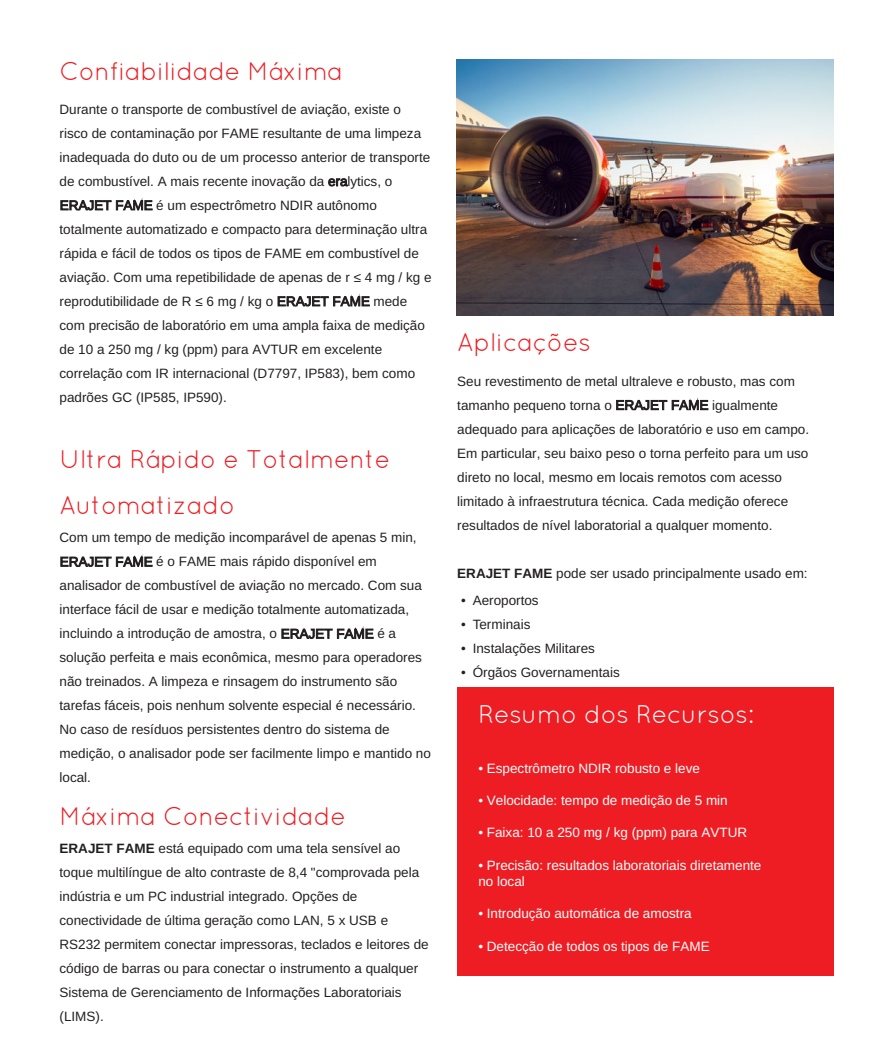
<style>
.page{position:relative;width:893px;height:1063px;background:#fff}
.page>*{position:absolute;margin:0;border:0;box-sizing:border-box;transform-origin:0 0}
.t1{font:25.5px/45.3px "Quicksand";letter-spacing:-.01em;color:#ee1d23}
.t2{font:25.5px "Quicksand";letter-spacing:-.01em;color:#fff}
.t3{font:13.5px/24px "Arimo";color:#231f20}
.t4{font:13.5px/16.2px "Arimo";color:#fff}
.t5{font:13.5px "Arimo";color:#231f20}
.s1{font-style:inherit}
.s2{font-weight:700}
</style>
<div class="page">
<img style="left:456px;top:60px;width:377px;height:255px">
<div style="left:457px;top:687px;width:376px;height:288px;background:#ee1d23"></div>
<h1 class="t1" style="left:60px;top:48px;width:285px">Confiabilidade Máxima</h1>
<p class="t3" style="left:60px;top:98px;width:374px">Durante o transporte de combustível de aviação, existe o risco de contaminação por FAME resultante de uma limpeza inadequada do duto ou de um processo anterior de transporte de combustível. A mais recente inovação da eralytics, o ERAJET FAME é um espectrômetro NDIR autônomo totalmente automatizado e compacto para determinação ultra rápida e fácil de todos os tipos de FAME em combustível de aviação. Com uma repetibilidade de apenas de r ≤ 4 mg / kg e reprodutibilidade de R ≤ 6 mg / kg o ERAJET FAME mede com precisão de laboratório em uma ampla faixa de medição de 10 a 250 mg / kg (ppm) para AVTUR em excelente correlação com IR internacional (D7797, IP583), bem como padrões GC (IP585, IP590).</p>
<h1 class="t1" style="left:60px;top:436px;width:332px">Ultra Rápido e Totalmente<br>Automatizado</h1>
<p class="t3" style="left:60px;top:526px;width:373px">Com um tempo de medição incomparável de apenas 5 min, ERAJET FAME é o FAME mais rápido disponível em analisador de combustível de aviação no mercado. Com sua interface fácil de usar e medição totalmente automatizada, incluindo a introdução de amostra, o ERAJET FAME é a solução perfeita e mais econômica, mesmo para operadores não treinados. A limpeza e <span class="s1">rinsagem</span> do instrumento são tarefas fáceis, pois nenhum solvente especial é necessário.<br>No caso de resíduos persistentes dentro do sistema de medição, o analisador pode ser facilmente limpo e mantido no local.</p>
<h1 class="t1" style="left:60px;top:793px;width:288px">Máxima Conectividade</h1>
<p class="t3" style="left:60px;top:837px;width:371px"><span class="s2">ERAJET FAME</span> está equipado com uma tela sensível ao toque multilíngue de alto contraste de 8,4 "comprovada pela indústria e um PC industrial integrado. Opções de conectividade de última geração como LAN, 5 x USB e RS232 permitem conectar impressoras, teclados e leitores de código de barras ou para conectar o instrumento a qualquer Sistema de Gerenciamento de Informações Laboratoriais (LIMS).</p>
<h1 class="t1" style="left:457px;top:320px;width:135px"><span class="s1">Ap</span>licações</h1>
<p class="t3" style="left:457px;top:369px;width:353px">Seu revestimento de metal ultraleve e robusto, mas com tamanho pequeno torna o ERAJET FAME igualmente adequado para aplicações de laboratório e uso em campo.<br>Em particular, seu baixo peso o torna perfeito para um uso direto no local, mesmo em locais remotos com acesso limitado à infraestrutura técnica. Cada medição oferece resultados de nível laboratorial a qualquer momento.</p>
<p class="t3" style="left:457px;top:561px;width:352px"><span class="s2">ERAJET FAME</span> <span class="s1">pode ser usado</span> principalmente usado em<span class="s1">:</span></p>
<p class="t3" style="left:461px;top:588px;width:79px"><span class="s1">• A</span>eroportos</p>
<p class="t5" style="left:461px;top:616px;width:71px">• Termina<span class="s1">is</span></p>
<p class="t3" style="left:461px;top:636px;width:135px"><span class="s1">•</span> Instalações Militares</p>
<p class="t3" style="left:461px;top:660px;width:160px"><span class="s1">•</span> Órgãos Governamentais</p>
<h1 class="t2" style="left:478px;top:700px;width:277px">Resumo dos Recursos<span class="s1">:</span></h1>
<p class="t4" style="left:478px;top:760px;width:223px">• Espectrômetro NDIR robusto e leve</p>
<p class="t4" style="left:478px;top:792px;width:251px">• Velocidade: tempo de medição de 5 min</p>
<p class="t4" style="left:478px;top:825px;width:270px">• Faixa: 10 a 250 mg / kg (ppm) para AVTUR</p>
<p class="t4" style="left:478px;top:857px;width:285px">• Precisão: resultados laboratoriais diretamente no local</p>
<p class="t4" style="left:478px;top:906px;width:215px">• Introdução automática de amostra</p>
<p class="t4" style="left:478px;top:938px;width:233px">• Detecção de todos os tipos de FAME</p>
</div>
